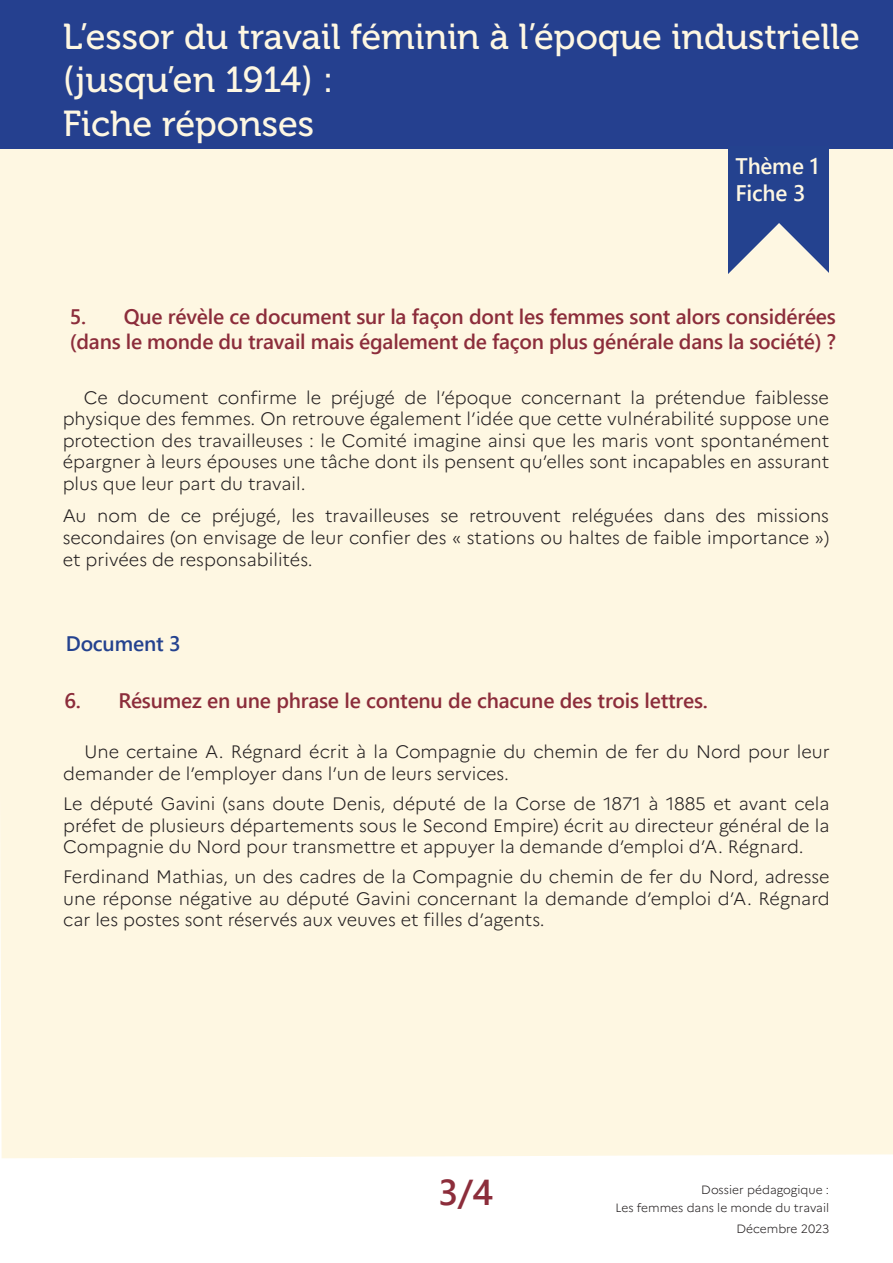
<style>
.page{position:relative;width:893px;height:1263px;background:#fff}
.page>*{position:absolute;margin:0;border:0;box-sizing:border-box;transform-origin:0 0}
.t1{font:700 45px "Yu Gothic UI";letter-spacing:-.01em;color:#fff}
.t2{font:36px/43.2px "Museo 500";color:#fef7e2}
.t3{font:700 36px "Yu Gothic UI";color:#8c2d3b}
.t4{font:700 22.5px/27px "Yu Gothic UI";letter-spacing:-.01em;color:#fef7e2}
.t5{font:700 21px/25.2px "Yu Gothic UI";letter-spacing:-.01em;color:#8c2d3b}
.t6{font:700 21px "Yu Gothic UI";letter-spacing:-.01em;color:#24428f}
.Style_de_paragraphe_1{font:300 18px/21.6px "Marianne";color:#231f20;text-align:justify}
.t7{font:300 12px/18px "Marianne";color:#231f20;text-align:right}
</style>
<div class="page">
<div style="left:0;top:149px;width:893px;height:1009px;background:#fef7e2"></div>
<div style="left:0;top:0;width:893px;height:149px;background:#25408f"></div>
<div style="left:729px;top:146px;width:100px;height:128px;background:#24428f"></div>
<svg style="left:710px;top:223px;width:136px;height:136px;background:#e0ded6"></svg>
<h2 class="t2" style="left:63px;top:16px;width:799px">L’essor du travail féminin à l’époque industrielle (jusqu’en 1914) :<br>Fiche réponses</h2>
<h1 class="t1" style="left:64px;top:75px;width:310px">Fiche questions</h1>
<p class="t4" style="left:735px;top:153px;width:85px">Thème 1<br>Fiche 3</p>
<p class="t5" style="left:70px;top:304px;width:768px">5. Que révèle ce document sur la façon dont les femmes sont alors considérées (dans le monde du travail mais également de façon plus générale dans la société) ?</p>
<p class="Style_de_paragraphe_1" style="left:63px;top:385px;width:768px;text-indent:21px">Ce document confirme le préjugé de l’époque concernant la prétendue faiblesse physique des femmes. On retrouve également l’idée que cette vulnérabilité suppose une protection des travailleuses : le Comité imagine ainsi que les maris vont spontanément épargner à leurs épouses une tâche dont ils pensent qu’elles sont incapables en assurant plus que leur part du travail.</p>
<p class="Style_de_paragraphe_1" style="left:63px;top:504px;width:768px">Au nom de ce préjugé, les travailleuses se retrouvent reléguées dans des missions secondaires (on envisage de leur confier des « stations ou haltes de faible importance ») et privées de responsabilités.</p>
<p class="t6" style="left:66px;top:631px;width:116px">Document 3</p>
<p class="t5" style="left:64px;top:688px;width:645px">6. Résumez en une phrase le contenu de chacune des trois lettres.</p>
<p class="Style_de_paragraphe_1" style="left:63px;top:739px;width:768px;text-indent:21px">Une certaine A. Régnard écrit à la Compagnie du chemin de fer du Nord pour leur demander de l’employer dans l’un de leurs services.</p>
<p class="Style_de_paragraphe_1" style="left:63px;top:791px;width:768px">Le député Gavini (sans doute Denis, député de la Corse de 1871 à 1885 et avant cela préfet de plusieurs départements sous le Second Empire) écrit au directeur général de la Compagnie du Nord pour transmettre et appuyer la demande d’emploi d’A. Régnard.</p>
<p class="Style_de_paragraphe_1" style="left:63px;top:864px;width:768px">Ferdinand Mathias, un des cadres de la Compagnie du chemin de fer du Nord, adresse une réponse négative au député Gavini concernant la demande d’emploi d’A. Régnard car les postes sont réservés aux veuves et filles d’agents.</p>
<h2 class="t3" style="left:438px;top:1171px;width:56px">3/4</h2>
<p class="t7" style="left:615px;top:1179px;width:215px">Dossier pédagogique :<br>Les femmes dans le monde du travail</p>
<p class="t7" style="left:736px;top:1219px;width:94px">Décembre 2023</p>
</div>
